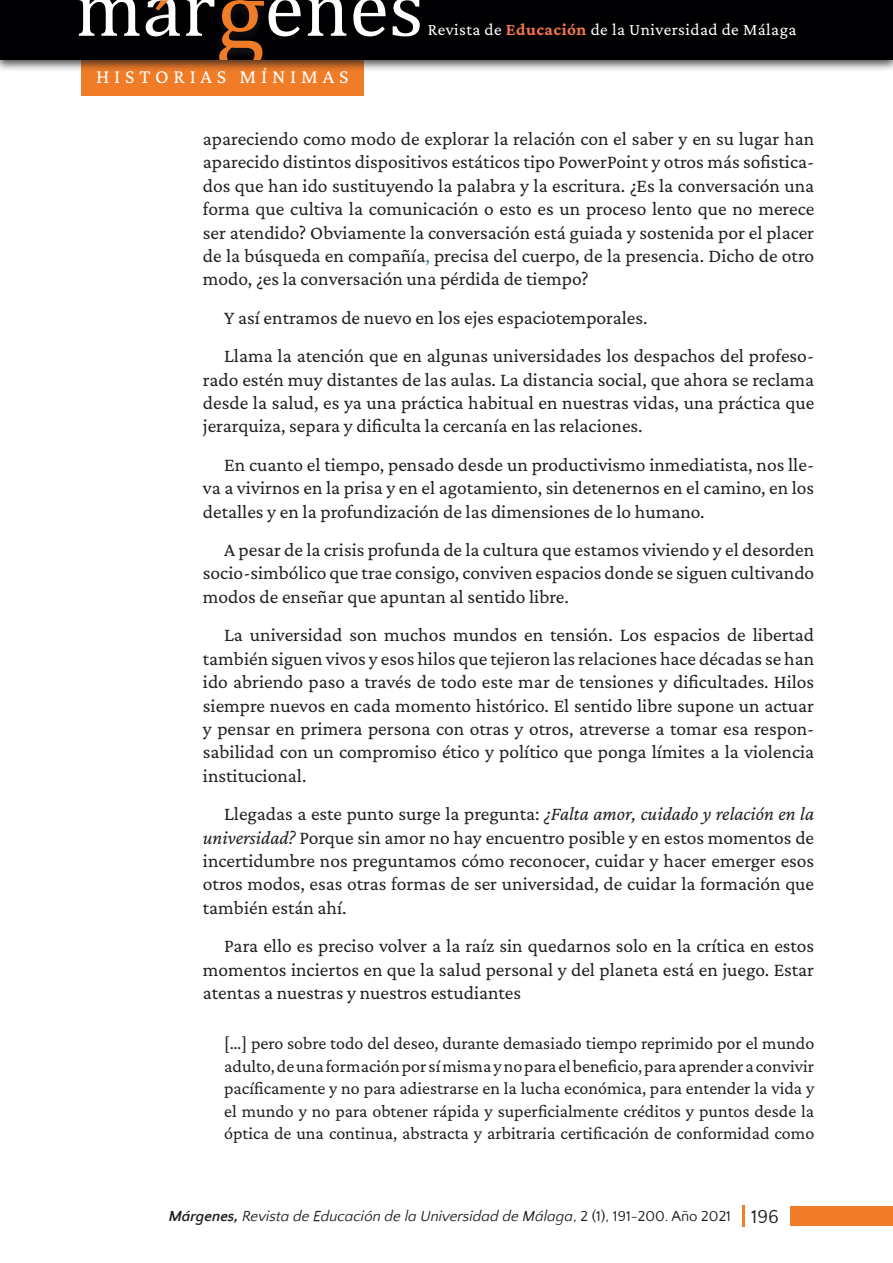
<style>
.page{position:relative;width:893px;height:1263px;background:#fff}
.page>*{position:absolute;margin:0;border:0;box-sizing:border-box;transform-origin:0 0}
.t1{font:20.25px "Crimson Pro";letter-spacing:.24em;color:#fff}
.t2{font:19.5px/23.4px "Crimson Pro";color:#231f20;text-align:justify}
.t3{font:18px/22.5px "Crimson Pro";color:#231f20;text-align:justify}
.t4{font:17.25px "Crimson Pro";letter-spacing:.025em;color:#fff}
.t5{font:italic 15px "Quattrocento Sans";color:#231f20}
.s1{font-weight:700;color:#f37549}
.s2{color:#3e73b9}
.s3{font-style:italic}
.s4{font-weight:700}
.s5{font-style:normal}
.s6{font-style:normal;font-size:19.5px}
</style>
<div class="page">
<div style="left:81px;top:55px;width:283px;height:41px;background:#f07c28"></div>
<div style="left:0;top:0;width:893px;height:72px;background:#231f20;opacity:.75"></div>
<div style="left:0;top:0;width:893px;height:60px;background:#000003"></div>
<svg style="left:78px;top:0;width:62px;height:36px"></svg>
<svg style="left:307px;top:0;width:39px;height:36px"></svg>
<svg style="left:353px;top:0;width:33px;height:36px"></svg>
<svg style="left:393px;top:0;width:27px;height:36px"></svg>
<svg style="left:146px;top:0;width:155px;height:59px"></svg>
<div style="left:791px;top:1206px;width:102px;height:20px;background:#f07c28"></div>
<hr style="left:742px;top:1205px;width:3px;height:22px;background:#f07c28">
<p class="t1" style="left:96px;top:63px;width:254px">HISTORIAS MÍNIMAS</p>
<p class="t4" style="left:428px;top:18px;width:370px">Revista de <span class="s1">Educación</span> de la Universidad de Málaga</p>
<p class="t2" style="left:203px;top:127px;width:613px">apareciendo como modo de explorar la relación con el saber y en su lugar han aparecido distintos dispositivos estáticos tipo PowerPoint y otros más sofistica&shy;dos que han ido sustituyendo la palabra y la escritura. ¿Es la conversación una forma que cultiva la comunicación o esto es un proceso lento que no merece ser atendido? Obviamente la conversación está guiada y sostenida por el placer de la búsqueda en compañía<span class="s2">,</span> precisa del cuerpo, de la presencia. Dicho de otro modo, ¿es la conversación una pérdida de tiempo?</p>
<p class="t2" style="left:224px;top:298px;width:592px;line-height:38.4px">Y así entramos de nuevo en los ejes espaciotemporales.<br>Llama la atención que en algunas universidades los despachos del profeso-</p>
<p class="t2" style="left:203px;top:367px;width:613px">rado estén muy distantes de las aulas. La distancia social, que ahora se reclama desde la salud, es ya una práctica habitual en nuestras vidas, una práctica que jerarquiza, separa y dificulta la cercanía en las relaciones.</p>
<p class="t2" style="left:203px;top:452px;width:613px;text-indent:21px">En cuanto el tiempo, pensado desde un productivismo inmediatista, nos lle&shy;va a vivirnos en la prisa y en el agotamiento, sin detenernos en el camino, en los detalles y en la profundización de las dimensiones de lo humano.</p>
<p class="t2" style="left:203px;top:538px;width:613px;text-indent:21px">A pesar de la crisis profunda de la cultura que estamos viviendo y el desorden socio-simbólico que trae consigo, conviven espacios donde se siguen cultivando modos de enseñar que apuntan al sentido libre.</p>
<p class="t2" style="left:203px;top:623px;width:613px;text-indent:21px">La universidad son muchos mundos en tensión. Los espacios de libertad también siguen vivos y esos hilos que tejieron las relaciones hace décadas se han ido abriendo paso a través de todo este mar de tensiones y dificultades. Hilos siempre nuevos en cada momento histórico. El sentido libre supone un actuar y pensar en primera persona con otras y otros, atreverse a tomar esa respon&shy;sabilidad con un compromiso ético y político que ponga límites a la violencia institucional.</p>
<p class="t2" style="left:203px;top:802px;width:613px;text-indent:21px">Llegadas a este punto surge la pregunta: <span class="s3">¿Falta amor, cuidado y relación en la universidad?</span> Porque sin amor no hay encuentro posible y en estos momentos de incertidumbre nos preguntamos cómo reconocer, cuidar y hacer emerger esos otros modos, esas otras formas de ser universidad, de cuidar la formación que también están ahí.</p>
<p class="t2" style="left:203px;top:934px;width:613px;text-indent:21px">Para ello es preciso volver a la raíz sin quedarnos solo en la crítica en estos momentos inciertos en que la salud personal y del planeta está en juego. Estar atentas a nuestras y nuestros estudiantes</p>
<p class="t3" style="left:224px;top:1032px;width:592px">[…] pero sobre todo del deseo, durante demasiado tiempo reprimido por el mundo adulto, de una formación por sí misma y no para el beneficio, para aprender a convivir pacíficamente y no para adiestrarse en la lucha económica, para entender la vida y el mundo y no para obtener rápida y superficialmente créditos y puntos desde la óptica de una continua, abstracta y arbitraria certificación de conformidad como</p>
<p class="t5" style="left:169px;top:1208px;width:612px"><span class="s4">Márgenes,</span> Revista de Educación de la Universidad de Málaga<span class="s5">, 2 (1), 191-200. Año 2021</span> <span class="s6">196</span></p>
</div>
